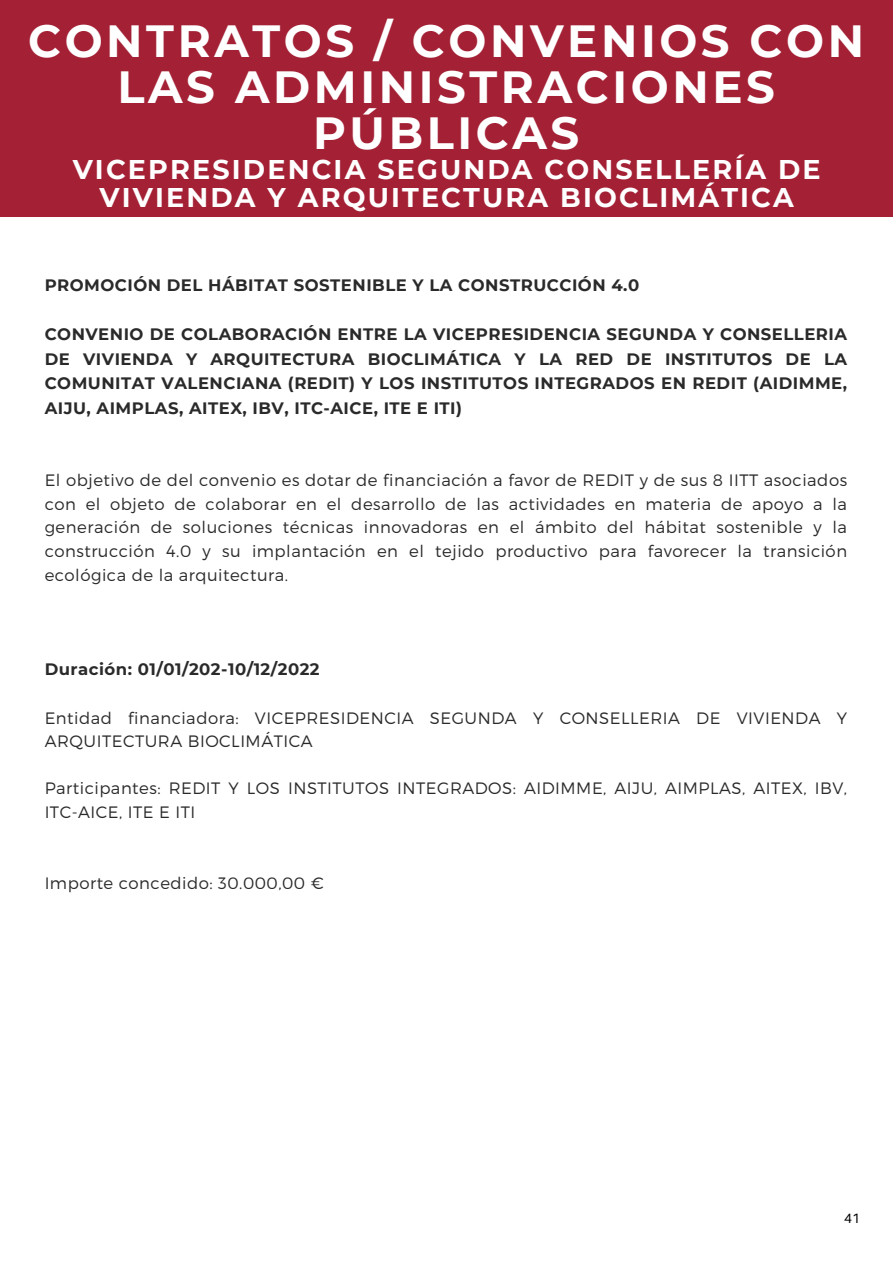
<style>
.page{position:relative;width:893px;height:1264px;background:#fff}
.page>*{position:absolute;margin:0;border:0;box-sizing:border-box;transform-origin:0 0}
.t1{font:700 45px/46.2px "Montserrat";letter-spacing:.08em;color:#fff;text-align:center}
.t2{font:700 27px/28.2px "Montserrat";letter-spacing:.08em;color:#fff;text-align:center}
.t3{font:300 16.5px/23.7px "Montserrat";letter-spacing:.03em;color:#2a2a2a}
.t4{font:700 16.5px/24.8px "Montserrat";letter-spacing:.03em;color:#2a2a2a;text-align:justify}
.t5{font:13.5px "Aileron";color:#000}
</style>
<div class="page">
<div style="left:0;top:0;width:892px;height:216px;background:#a32035"></div>
<p class="t1" style="left:28px;top:18px;width:837px">CONTRATOS / CONVENIOS CON<br>LAS ADMINISTRACIONES<br>PÚBLICAS</p>
<p class="t2" style="left:73px;top:155px;width:749px">VICEPRESIDENCIA SEGUNDA CONSELLERÍA DE<br>VIVIENDA Y ARQUITECTURA BIOCLIMÁTICA</p>
<p class="t4" style="left:45px;top:273px;width:596px">PROMOCIÓN DEL HÁBITAT SOSTENIBLE Y LA CONSTRUCCIÓN 4.0</p>
<p class="t4" style="left:45px;top:321px;width:803px">CONVENIO DE COLABORACIÓN ENTRE LA VICEPRESIDENCIA SEGUNDA Y CONSELLERIA DE VIVIENDA Y ARQUITECTURA BIOCLIMÁTICA Y LA RED DE INSTITUTOS DE LA COMUNITAT VALENCIANA (REDIT) Y LOS INSTITUTOS INTEGRADOS EN REDIT (AIDIMME, AIJU, AIMPLAS, AITEX, IBV, ITC-AICE, ITE E ITI)</p>
<p class="t3" style="left:45px;top:467px;width:803px;text-align:justify">El objetivo de del convenio es dotar de financiación a favor de REDIT y de sus 8 IITT asociados con el objeto de colaborar en el desarrollo de las actividades en materia de apoyo a la generación de soluciones técnicas innovadoras en el ámbito del hábitat sostenible y la construcción 4.0 y su implantación en el tejido productivo para favorecer la transición ecológica de la arquitectura.</p>
<p class="t4" style="left:45px;top:657px;width:276px">Duración: 01/01/202-10/12/2022</p>
<p class="t3" style="left:45px;top:705px;width:803px">Entidad financiadora: VICEPRESIDENCIA SEGUNDA Y CONSELLERIA DE VIVIENDA Y<br>ARQUITECTURA BIOCLIMÁTICA</p>
<p class="t3" style="left:45px;top:776px;width:803px">Participantes: REDIT Y LOS INSTITUTOS INTEGRADOS: AIDIMME, AIJU, AIMPLAS, AITEX, IBV,<br>ITC-AICE, ITE E ITI</p>
<p class="t3" style="left:45px;top:870px;width:280px">Importe concedido: 30.000,00 €</p>
<p class="t5" style="left:844px;top:1209px;width:17px">41</p>
</div>
